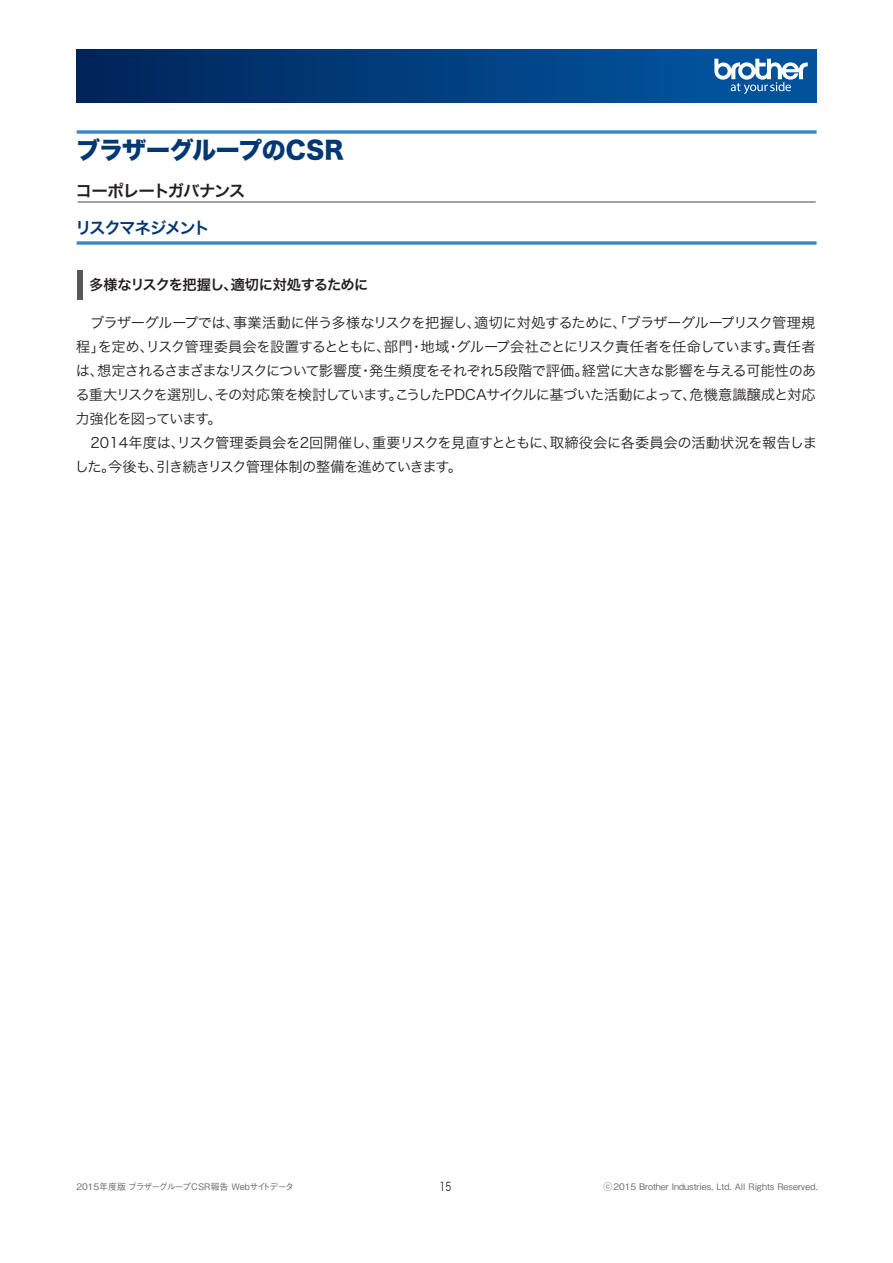
<style>
.page{position:relative;width:893px;height:1263px;background:#fff}
.page>*{position:absolute;margin:0;border:0;box-sizing:border-box;transform-origin:0 0}
.t1{font:24px "Hira Kaku Std W8";letter-spacing:-.015em;color:#013874}
.t2{font:16.5px "Hira Kaku Pro W6";letter-spacing:-.07em;color:#231f20}
.t3{font:16.5px "Hira Kaku Pro W6";letter-spacing:-.11em;color:#013874}
.t4{font:14.25px/24px "Hira Kaku Pro W3";letter-spacing:-.045em;color:#231f20}
.t5{font:14.25px "Hira Kaku Pro W6";letter-spacing:-.04em;color:#231f20}
.t6{font:12px "Hira Kaku Pro W3";color:#231f20;scale:.75 1}
.t7{font:500 9px "Gothic BBB Pro";color:#6c6d70}
.t8{font:500 9px "Gothic BBB Pro";letter-spacing:-.03em;color:#6c6d70}
</style>
<div class="page">
<div style="left:76px;top:50px;width:741px;height:52px;background:linear-gradient(to right,#00265a,#0258a4)"></div>
<svg style="left:714px;top:59px;width:94px;height:35px"></svg>
<svg style="left:77px;top:130px;width:739px;height:4px;background:#5799cf"></svg>
<svg style="left:77px;top:241px;width:739px;height:4px;background:#5799d0"></svg>
<hr style="left:78px;top:201px;width:738px;height:2px;background:#808285">
<div style="left:78px;top:270px;width:5px;height:30px;background:#57585a"></div>
<p class="t1" style="left:76px;top:137px;width:270px">ブラザーグループのCSR</p>
<p class="t2" style="left:75px;top:175px;width:172px">コーポレートガバナンス</p>
<p class="t3" style="left:75px;top:212px;width:137px">リスクマネジメント</p>
<p class="t5" style="left:89px;top:271px;width:281px">多様なリスクを把握し、適切に対処するために</p>
<p class="t4" style="left:75px;top:310px;width:744px">　ブラザーグループでは、事業活動に伴う多様なリスクを把握し、適切に対処するために、「ブラザーグループリスク管理規程」を定め、リスク管理委員会を設置するとともに、部門・地域・グループ会社ごとにリスク責任者を任命しています。責任者は、想定されるさまざまなリスクについて影響度・発生頻度をそれぞれ5段階で評価。経営に大きな影響を与える可能性のある重大リスクを選別し、その対応策を検討しています。こうしたPDCAサイクルに基づいた活動によって、危機意識醸成と対応力強化を図っています。<br>　2014年度は、リスク管理委員会を2回開催し、重要リスクを見直すとともに、取締役会に各委員会の活動状況を報告しました。今後も、引き続きリスク管理体制の整備を進めていきます。</p>
<p class="t6" style="left:440px;top:1175px;width:17px">15</p>
<p class="t8" style="left:76px;top:1179px;width:219px">2015年度版 ブラザーグループCSR報告 Webサイトデータ</p>
<p class="t7" style="left:603px;top:1179px;width:216px">ⓒ2015 Brother Industries, Ltd. All Rights Reserved.</p>
</div>
